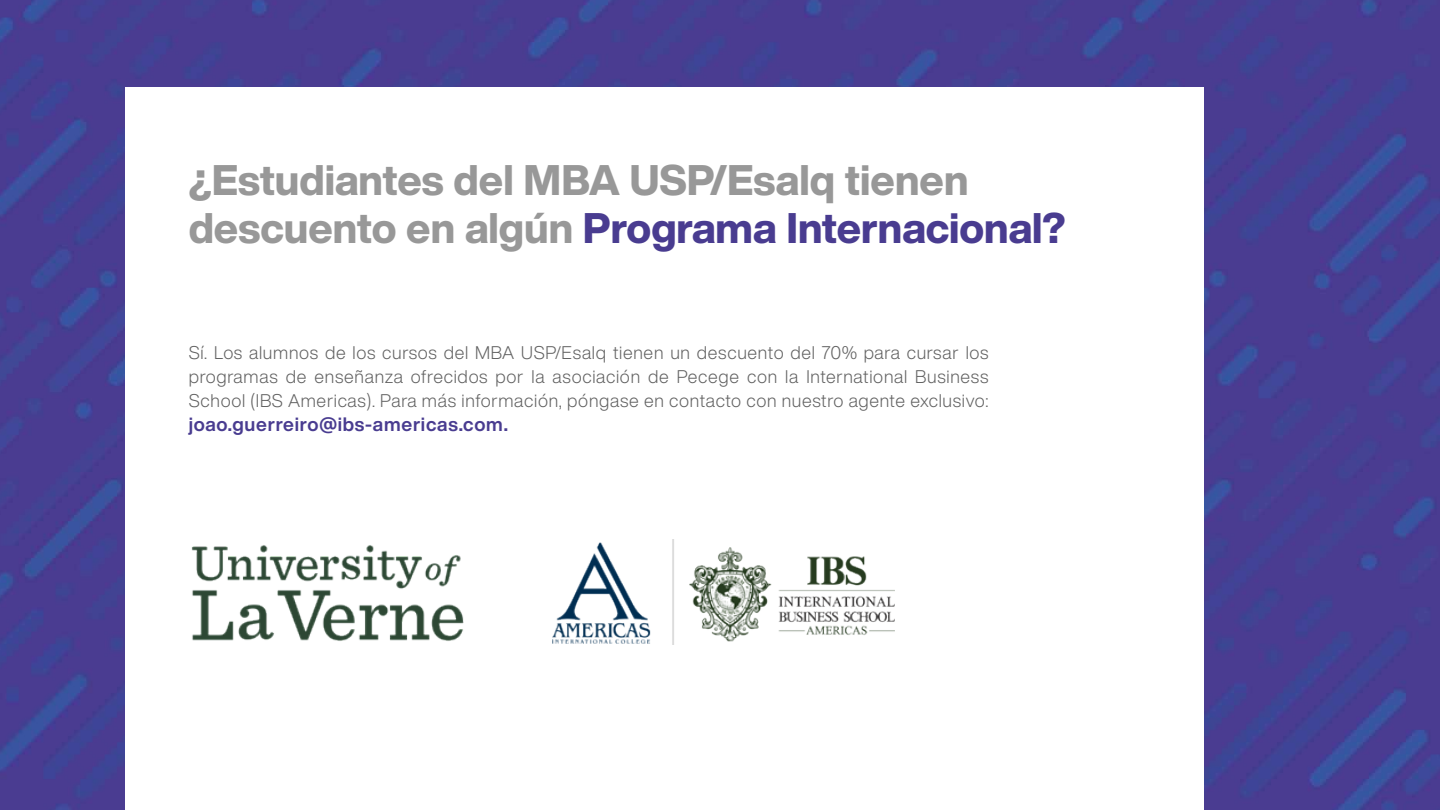
<style>
.page{position:relative;width:1440px;height:810px;background:#fff}
.page>*{position:absolute;margin:0;border:0;box-sizing:border-box;transform-origin:0 0}
.t1{font:800 42px/47.2px "Helvetica Now Display";color:#989898}
.t2{font:700 19.12px "Helvetica Now Display";letter-spacing:.04em;color:#493c90}
.t3{font:300 18px/24px "Helvetica Now Display";letter-spacing:.04em;color:#606060;text-align:justify}
.s1{color:#493c90}
</style>
<div class="page">
<img style="left:0;top:0;width:1440px;height:810px">
<div style="left:125px;top:87px;width:1079px;height:723px;background:#fff"></div>
<img style="left:553px;top:540px;width:342px;height:105px">
<img style="left:191px;top:545px;width:273px;height:96px">
<h1 class="t1" style="left:189px;top:157px;width:878px">¿Estudiantes del MBA USP/Esalq tienen descuento en algún <span class="s1">Programa Internacional?</span></h1>
<p class="t3" style="left:189px;top:341px;width:801px">Sí. Los alumnos de los cursos del MBA USP/Esalq tienen un descuento del 70% para cursar los programas de enseñanza ofrecidos por la asociación de Pecege con la International Business School (IBS Americas). Para más información, póngase en contacto con nuestro agente exclusivo:</p>
<p class="t2" style="left:189px;top:411px;width:321px">joao.guerreiro@ibs-americas.com.</p>
</div>
